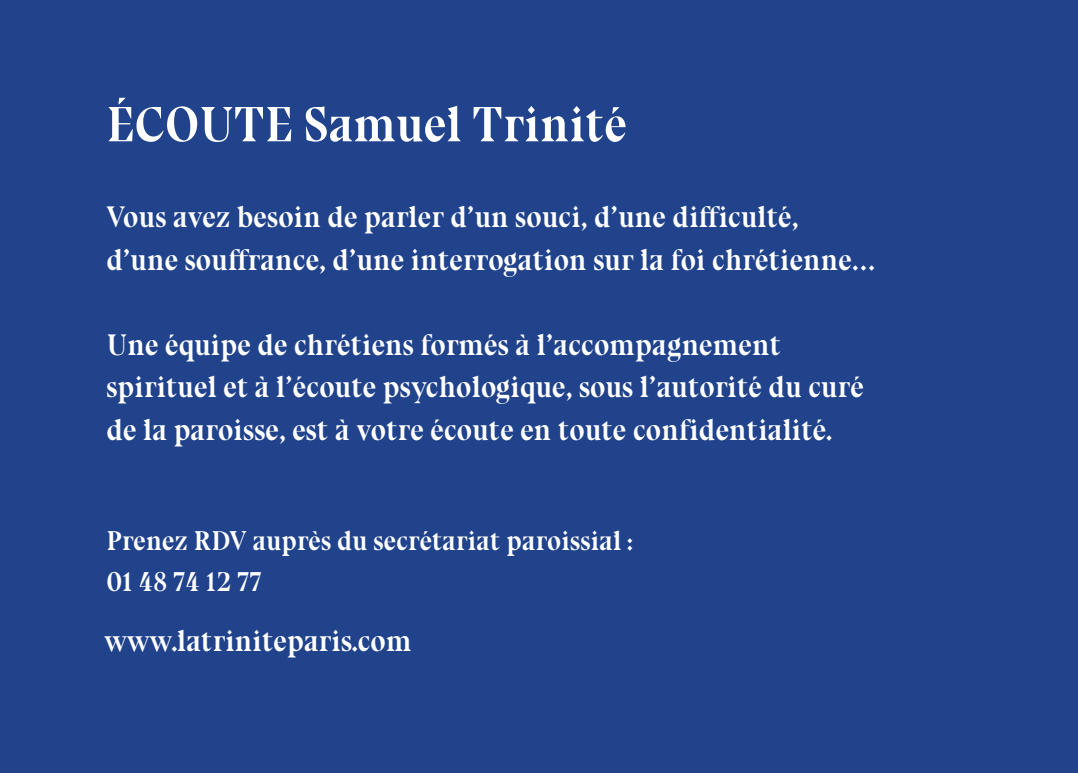
<style>
.page{position:relative;width:1078px;height:773px;background:#fff}
.page>*{position:absolute;margin:0;border:0;box-sizing:border-box;transform-origin:0 0}
.Sous-entête_-_Aligne{font:50px "Bluu Next Titling";color:#fff}
.Sous-entête_-_Aligne-2{font:30px/42.5px "Bluu Next Titling";color:#fff}
.Sous-entête_-_Aligne-3{font:27.5px/40px "Bluu Next Titling";color:#fff}
</style>
<div class="page">
<div style="left:0;top:0;width:1077px;height:772px;background:#21438c"></div>
<p class="Sous-entête_-_Aligne" style="left:106px;top:95px;width:522px">ÉCOUTE Samuel Trinité</p>
<p class="Sous-entête_-_Aligne-2" style="left:106px;top:196px;width:770px">Vous avez besoin de parler d’un souci, d’une difficulté, d’une souffrance, d’une interrogation sur la foi chrétienne…</p>
<p class="Sous-entête_-_Aligne-2" style="left:106px;top:323px;width:758px">Une équipe de chrétiens formés à l’accompagnement spirituel et à l’écoute psychologique, sous l’autorité du curé de la paroisse, est à votre écoute en toute confidentialité.</p>
<p class="Sous-entête_-_Aligne-3" style="left:106px;top:521px;width:527px">Prenez RDV auprès du secrétariat paroissial :<br>01 48 74 12 77</p>
<p class="Sous-entête_-_Aligne-2" style="left:104px;top:619px;width:309px">www.latriniteparis.com</p>
</div>
